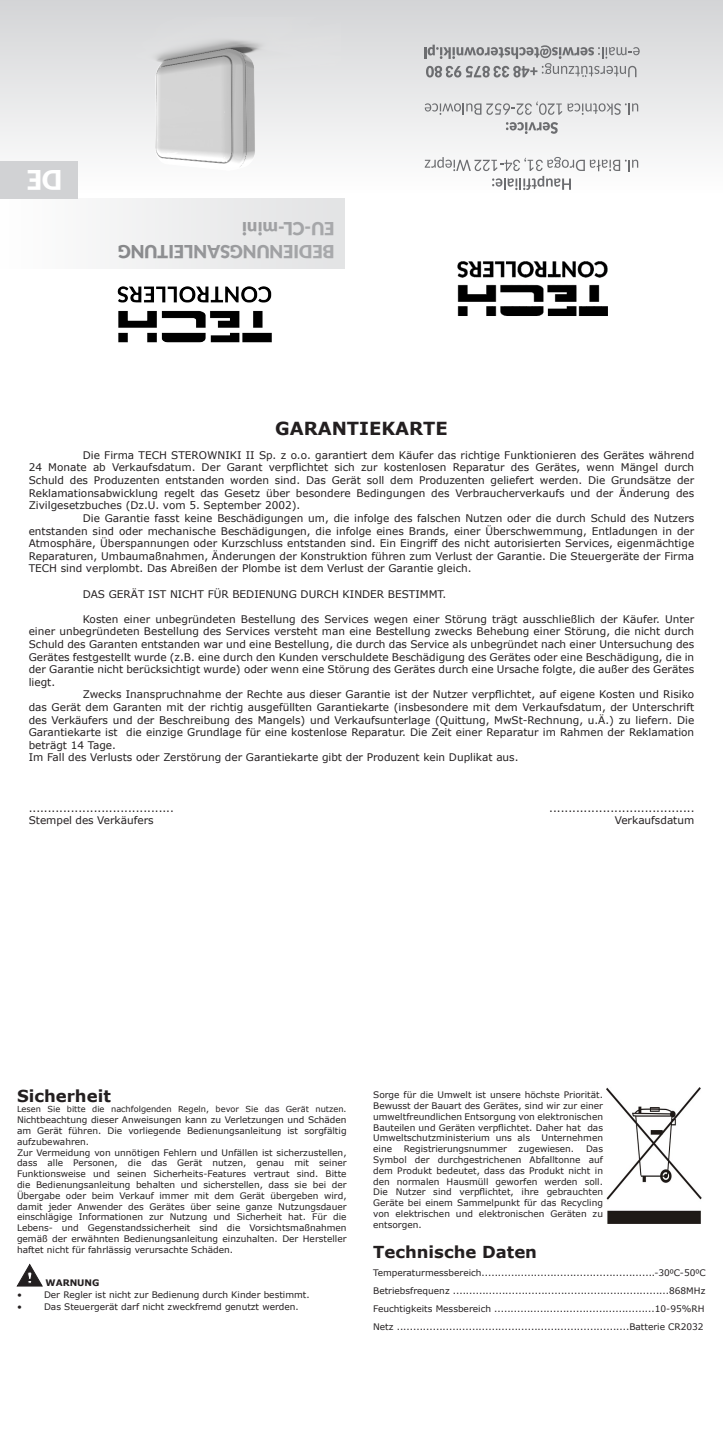
<style>
.page{position:relative;width:723px;height:1446px;background:#fff}
.page>*{position:absolute;margin:0;border:0;box-sizing:border-box;transform-origin:0 0}
.t1{font:900 27px "Lato";color:#fff}
.t2{font:900 18px/22.5px "Lato";color:#6f7073}
.t3{font:700 18px "Verdana";color:#231f20}
.Nagłówek_1{font:700 16.5px "Verdana";color:#231f20}
.t4{font:10.5px/12.6px "Verdana";color:#231f20;text-align:justify}
.Nagłówek_1-2{font:9px/10.8px "Verdana";color:#231f20;text-align:justify}
.t5{font:700 9px "Verdana";color:#231f20}
.t6{font:8.25px "Verdana";color:#231f20}
</style>
<div class="page">
<div style="left:0;top:0;width:723px;height:193px;background:linear-gradient(to bottom,#d3d4d6,#fefefe)"></div>
<div style="left:0;top:198px;width:344px;height:71px;background:linear-gradient(to right,#fdfefe,#e2e2e4)"></div>
<svg style="left:17px;top:1264px;width:25px;height:22px"></svg>
<img style="left:78px;top:17px;width:262px;height:176px">
<div style="left:0;top:162px;width:78px;height:37px;background:#d1d2d4"></div>
<img style="left:606px;top:1088px;width:96px;height:136px">
<img style="left:117px;top:286px;width:155px;height:57px">
<svg style="left:425px;top:101px;width:213px;height:14px;background:#cececf"></svg>
<svg style="left:425px;top:157px;width:213px;height:33px"></svg>
<svg style="left:506px;top:122px;width:52px;height:12px"></svg>
<svg style="left:424px;top:45px;width:216px;height:32px;background:#c1c2c3"></svg>
<img style="left:457px;top:261px;width:151px;height:55px">
<p class="t1" style="left:62px;top:195px;width:37px;rotate:-180deg">DE</p>
<p class="t2" style="left:334px;top:263px;width:218px;rotate:-180deg">BEDIENUNGSANLEITUNG<br>EU-CL-mini</p>
<p class="t3" style="left:275px;top:416px;width:174px">GARANTIEKARTE</p>
<p class="t4" style="left:29px;top:449px;width:667px;text-indent:54px">Die Firma TECH STEROWNIKI II Sp. z o.o. garantiert dem Käufer das richtige Funktionieren des Gerätes während 24 Monate ab Verkaufsdatum. Der Garant verpflichtet sich zur kostenlosen Reparatur des Gerätes, wenn Mängel durch Schuld des Produzenten entstanden worden sind. Das Gerät soll dem Produzenten geliefert werden. Die Grundsätze der Reklamationsabwicklung regelt das Gesetz über besondere Bedingungen des Verbraucherverkaufs und der Änderung des Zivilgesetzbuches (Dz.U. vom 5. September 2002).</p>
<p class="t4" style="left:29px;top:512px;width:667px;text-indent:54px">Die Garantie fasst keine Beschädigungen um, die infolge des falschen Nutzen oder die durch Schuld des Nutzers entstanden sind oder mechanische Beschädigungen, die infolge eines Brands, einer Überschwemmung, Entladungen in der Atmosphäre, Überspannungen oder Kurzschluss entstanden sind. Ein Eingriff des nicht autorisierten Services, eigenmächtige Reparaturen, Umbaumaßnahmen, Änderungen der Konstruktion führen zum Verlust der Garantie. Die Steuergeräte der Firma TECH sind verplombt. Das Abreißen der Plombe ist dem Verlust der Garantie gleich.</p>
<p class="t4" style="left:83px;top:587px;width:365px">DAS GERÄT IST NICHT FÜR BEDIENUNG DURCH KINDER BESTIMMT.</p>
<p class="t4" style="left:29px;top:612px;width:667px;text-indent:54px">Kosten einer unbegründeten Bestellung des Services wegen einer Störung trägt ausschließlich der Käufer. Unter einer unbegründeten Bestellung des Services versteht man eine Bestellung zwecks Behebung einer Störung, die nicht durch Schuld des Garanten entstanden war und eine Bestellung, die durch das Service als unbegründet nach einer Untersuchung des Gerätes festgestellt wurde (z.B. eine durch den Kunden verschuldete Beschädigung des Gerätes oder eine Beschädigung, die in der Garantie nicht berücksichtigt wurde) oder wenn eine Störung des Gerätes durch eine Ursache folgte, die außer des Gerätes liegt.</p>
<p class="t4" style="left:29px;top:688px;width:667px;text-indent:54px">Zwecks Inanspruchnahme der Rechte aus dieser Garantie ist der Nutzer verpflichtet, auf eigene Kosten und Risiko das Gerät dem Garanten mit der richtig ausgefüllten Garantiekarte (insbesondere mit dem Verkaufsdatum, der Unterschrift des Verkäufers und der Beschreibung des Mangels) und Verkaufsunterlage (Quittung, MwSt-Rechnung, u.Ä.) zu liefern. Die Garantiekarte ist die einzige Grundlage für eine kostenlose Reparatur. Die Zeit einer Reparatur im Rahmen der Reklamation beträgt 14 Tage.</p>
<p class="t4" style="left:29px;top:751px;width:491px">Im Fall des Verlusts oder Zerstörung der Garantiekarte gibt der Produzent kein Duplikat aus.</p>
<p class="t4" style="left:29px;top:801px;width:147px">......................................</p>
<p class="t4" style="left:549px;top:801px;width:147px">......................................</p>
<p class="t4" style="left:29px;top:814px;width:126px">Stempel des Verkäufers</p>
<p class="t4" style="left:615px;top:814px;width:81px">Verkaufsdatum</p>
<p class="Nagłówek_1" style="left:17px;top:1084px;width:95px">Sicherheit</p>
<p class="t6" style="left:17px;top:1103px;width:331px">Lesen Sie bitte die nachfolgenden Regeln, bevor Sie das Gerät nutzen.</p>
<p class="Nagłówek_1-2" style="left:17px;top:1114px;width:331px">Nichtbeachtung dieser Anweisungen kann zu Verletzungen und Schäden am Gerät führen. Die vorliegende Bedienungsanleitung ist sorgfältig aufzubewahren.</p>
<p class="Nagłówek_1-2" style="left:17px;top:1147px;width:331px">Zur Vermeidung von unnötigen Fehlern und Unfällen ist sicherzustellen, dass alle Personen, die das Gerät nutzen, genau mit seiner Funktionsweise und seinen Sicherheits-Features vertraut sind. Bitte die Bedienungsanleitung behalten und sicherstellen, dass sie bei der Übergabe oder beim Verkauf immer mit dem Gerät übergeben wird, damit jeder Anwender des Gerätes über seine ganze Nutzungsdauer einschlägige Informationen zur Nutzung und Sicherheit hat. Für die Lebens- und Gegenstandssicherheit sind die Vorsichtsmaßnahmen gemäß der erwähnten Bedienungsanleitung einzuhalten. Der Hersteller haftet nicht für fahrlässig verursachte Schäden.</p>
<p class="t5" style="left:46px;top:1276px;width:56px">WARNUNG</p>
<p class="Nagłówek_1-2" style="left:17px;top:1289px;width:6px">•</p>
<p class="Nagłówek_1-2" style="left:44px;top:1289px;width:267px">Der Regler ist nicht zur Bedienung durch Kinder bestimmt.</p>
<p class="Nagłówek_1-2" style="left:17px;top:1301px;width:6px">•</p>
<p class="Nagłówek_1-2" style="left:44px;top:1301px;width:256px">Das Steuergerät darf nicht zweckfremd genutzt werden.</p>
<p class="Nagłówek_1-2" style="left:373px;top:1089px;width:231px">Sorge für die Umwelt ist unsere höchste Priorität.<br>Bewusst der Bauart des Gerätes, sind wir zur einer umweltfreundlichen Entsorgung von elektronischen Bauteilen und Geräten verpflichtet. Daher hat das Umweltschutzministerium uns als</p>
<p class="Nagłówek_1-2" style="left:541px;top:1132px;width:63px">Unternehmen</p>
<p class="Nagłówek_1-2" style="left:373px;top:1143px;width:20px">eine</p>
<p class="Nagłówek_1-2" style="left:404px;top:1143px;width:105px">Registrierungsnummer</p>
<p class="Nagłówek_1-2" style="left:519px;top:1143px;width:57px">zugewiesen.</p>
<p class="Nagłówek_1-2" style="left:373px;top:1143px;width:231px;text-indent:213px">Das Symbol der durchgestrichenen Abfalltonne auf dem Produkt bedeutet, dass das Produkt nicht in den normalen Hausmüll geworfen werden soll.<br>Die Nutzer sind verpflichtet, ihre gebrauchten Geräte bei einem Sammelpunkt für das Recycling von elektrischen und elektronischen Geräten zu entsorgen.</p>
<p class="Nagłówek_1" style="left:373px;top:1240px;width:165px">Technische Daten</p>
<p class="Nagłówek_1-2" style="left:373px;top:1267px;width:334px">Temperaturmessbereich.....................................................-300C-500C</p>
<p class="Nagłówek_1-2" style="left:373px;top:1285px;width:334px">Betriebsfrequenz ..................................................................868MHz</p>
<p class="Nagłówek_1-2" style="left:373px;top:1303px;width:333px">Feuchtigkeits Messbereich .................................................10-95%RH</p>
<p class="Nagłówek_1-2" style="left:373px;top:1321px;width:332px">Netz .......................................................................Batterie CR2032</p>
</div>
